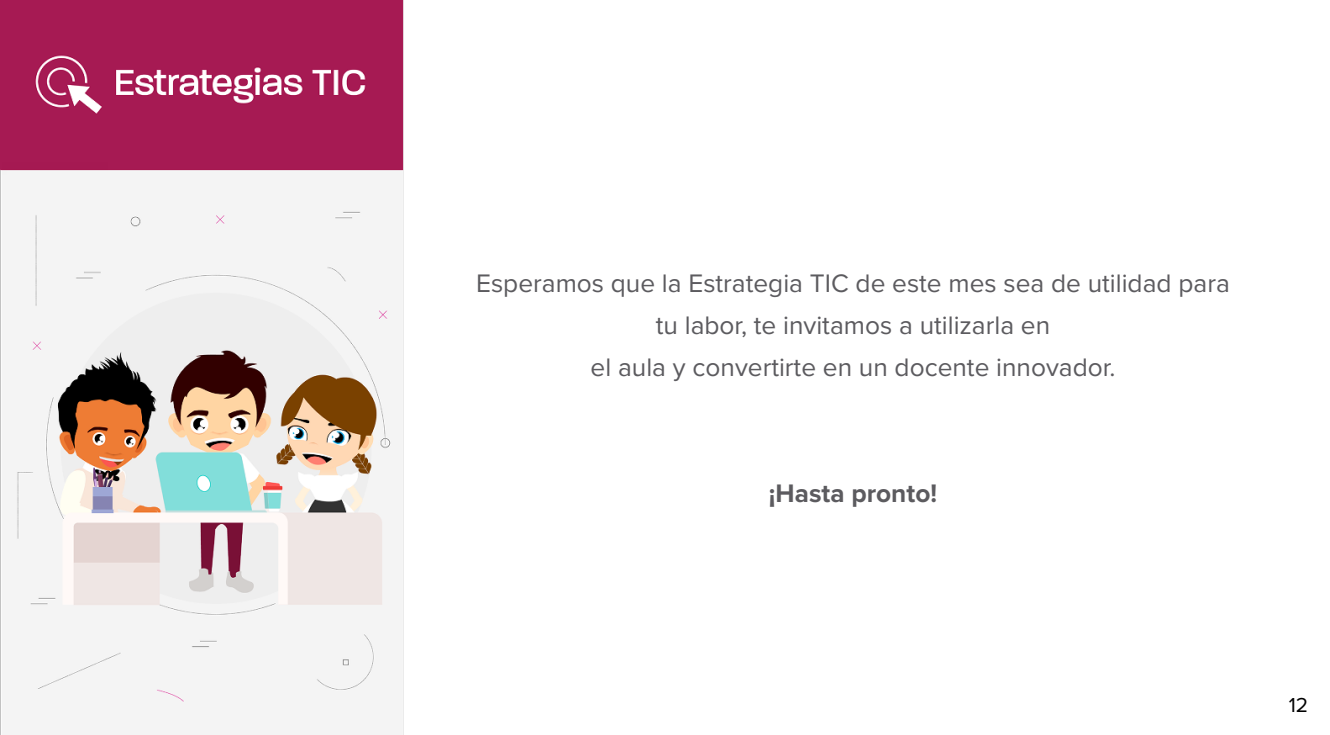
<style>
.page{position:relative;width:1330px;height:735px;background:#fff}
.page>*{position:absolute;margin:0;border:0;box-sizing:border-box;transform-origin:0 0}
.t1{font:26.25px/42px "Proxima Nova";color:#5c5b5f;text-align:center}
.t2{font:700 26.25px "Proxima Nova";color:#5c5b5f}
.t3{font:21px "Proxima Nova";color:#000}
</style>
<div class="page">
<img style="left:0;top:0;width:404px;height:735px">
<p class="t1" style="left:476px;top:261px;width:755px">Esperamos que la Estrategia TIC de este mes sea de utilidad para tu labor, te invitamos a utilizarla en<br>el aula y convertirte en un docente innovador.</p>
<p class="t2" style="left:769px;top:474px;width:170px">¡Hasta pronto!</p>
<p class="t3" style="left:1289px;top:689px;width:21px">12</p>
</div>
